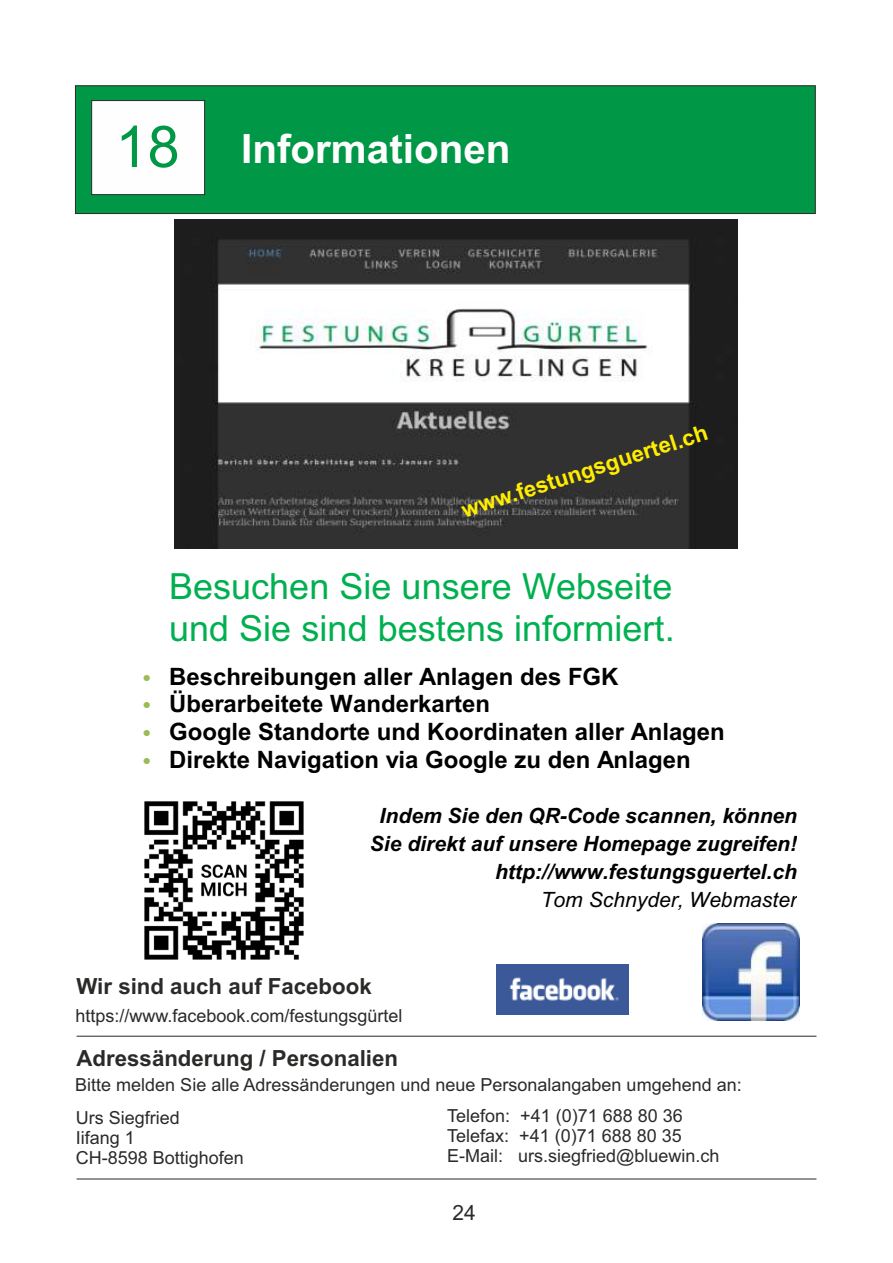
<style>
.page{position:relative;width:893px;height:1263px;background:#fff}
.page>*{position:absolute;margin:0;border:0;box-sizing:border-box;transform-origin:0 0}
.t1{font:700 40.35px "Arial";color:#fefefe}
.t2{font:36px/41.4px "Arial";color:#00b050}
.t3{font:700 24px "Arial";color:#000}
.t4{font:700 22.35px "Arial";color:#ffed00}
.t5{font:700 22.2px "Arial";color:#2b2a29}
.t6{font:italic 700 21px/27.8px "Arial";color:#000;text-align:right}
.t7{font:italic 21px "Arial";color:#000}
.t8{font:21px "Arial";color:#2b2a29}
.t9{font:18px/20.1px "Arial";color:#2b2a29}
.s1{font-weight:400;font-size:57.75px;color:#009846}
.s2{font-family:"Georgia";font-weight:400;color:#9bbb59}
</style>
<div class="page">
<div style="left:75px;top:85px;width:741px;height:129px;background:#009846"></div>
<svg style="left:91px;top:100px;width:114px;height:95px"></svg>
<img style="left:175px;top:219px;width:563px;height:329px">
<img style="left:144px;top:801px;width:160px;height:159px">
<hr style="left:77px;top:1036px;width:739px;height:1px;background:#2b2a29">
<hr style="left:77px;top:1178px;width:739px;height:1px;background:#2b2a29">
<img style="left:496px;top:965px;width:133px;height:50px">
<img style="left:702px;top:923px;width:97px;height:97px">
<h1 class="t1" style="left:115px;top:134px;width:397px"><span class="s1">18</span> Informationen</h1>
<p class="t4" style="left:460px;top:502px;width:259px;rotate:-18deg">www.festungsguertel.ch</p>
<h2 class="t2" style="left:169px;top:569px;width:507px">Besuchen Sie unsere Webseite und Sie sind bestens informiert.</h2>
<h3 class="t3" style="left:142px;top:667px;width:478px"><span class="s2">•</span> Beschreibungen aller Anlagen des FGK</h3>
<h3 class="t3" style="left:142px;top:695px;width:350px"><span class="s2">•</span> Überarbeitete Wanderkarten</h3>
<h3 class="t3" style="left:142px;top:722px;width:584px"><span class="s2">•</span> Google Standorte und Koordinaten aller Anlagen</h3>
<h3 class="t3" style="left:142px;top:750px;width:550px"><span class="s2">•</span> Direkte Navigation via Google zu den Anlagen</h3>
<p class="t6" style="left:370px;top:804px;width:429px">Indem Sie den QR-Code scannen, können<br>Sie direkt auf unsere Homepage zugreifen! http://www.festungsguertel.ch</p>
<p class="t7" style="left:541px;top:891px;width:258px">Tom Schnyder, Webmaster</p>
<p class="t5" style="left:77px;top:978px;width:297px">Wir sind auch auf Facebook</p>
<p class="t9" style="left:75px;top:1007px;width:329px">https://www.facebook.com/festungsgürtel</p>
<p class="t5" style="left:77px;top:1050px;width:323px">Adressänderung / Personalien</p>
<p class="t9" style="left:75px;top:1069px;width:668px;line-height:33px">Bitte melden Sie alle Adressänderungen und neue Personalangaben umgehend an:<br>Urs Siegfried</p>
<p class="t9" style="left:76px;top:1129px;width:170px">Iifang 1<br>CH-8598 Bottighofen</p>
<p class="t9" style="left:447px;top:1107px;width:274px">Telefon: +41 (0)71 688 80 36<br>Telefax: +41 (0)71 688 80 35<br>E-Mail: urs.siegfried@bluewin.ch</p>
<p class="t8" style="left:452px;top:1205px;width:25px">24</p>
</div>
